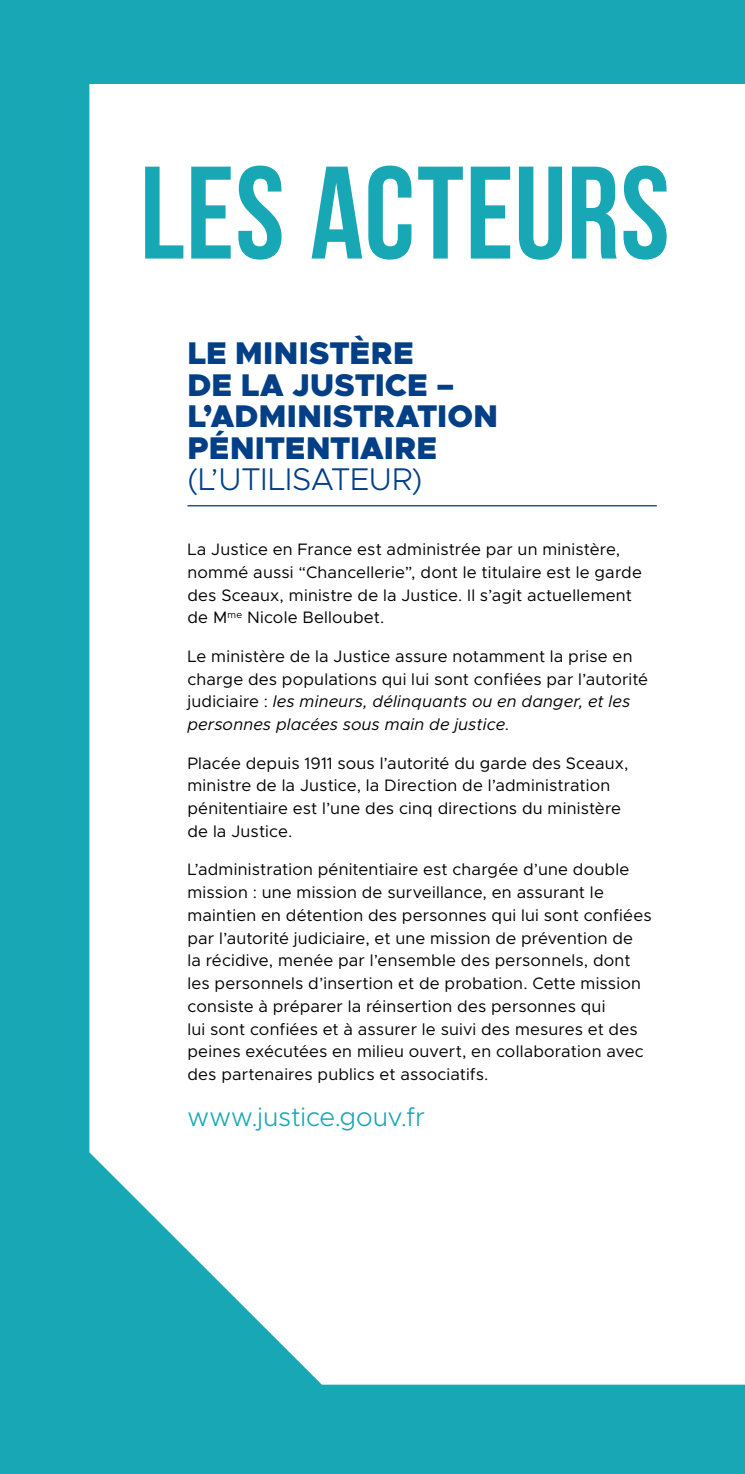
<style>
.page{position:relative;width:745px;height:1474px;background:#fff}
.page>*{position:absolute;margin:0;border:0;box-sizing:border-box;transform-origin:0 0}
.t1{font:700 131.25px "Bebas Neue";letter-spacing:.01em;color:#18a7b5}
.t2{font:900 31.5px/31.5px "Metropolis";letter-spacing:.005em;color:#023f86}
.t3{font:300 31.5px "Metropolis";letter-spacing:-.015em;color:#023f86}
.t4{font:300 26.25px "Metropolis";color:#18a7b5}
.t5{font:16.62px/22.8px "Metropolis";letter-spacing:.01em;color:#000}
.s1{font-style:italic}
</style>
<div class="page">
<div style="left:0;top:0;width:744px;height:1473px;background:#18a7b5"></div>
<div style="left:89px;top:84px;width:655px;height:1300px;background:#fff"></div>
<hr style="left:187px;top:505px;width:469px;height:1px;background:#023f86">
<h1 class="t1" style="left:140px;top:141px;width:531px">LES ACTEURS</h1>
<h2 class="t2" style="left:187px;top:337px;width:312px">LE MINISTÈRE<br>DE LA JUSTICE –<br>L’ADMINISTRATION<br>PÉNITENTIAIRE</h2>
<h2 class="t3" style="left:187px;top:460px;width:236px">(L’UTILISATEUR)</h2>
<p class="t5" style="left:187px;top:538px;width:455px">La Justice en France est administrée par un ministère, nommé aussi “Chancellerie”, dont le titulaire est le garde des Sceaux, ministre de la Justice. Il s’agit actuellement de M<sup>me</sup> Nicole Belloubet.</p>
<p class="t5" style="left:187px;top:644px;width:462px">Le ministère de la Justice assure notamment la prise en charge des populations qui lui sont confiées par l’autorité judiciaire : <span class="s1">les mineurs, délinquants ou en danger, et les personnes placées sous main de justice</span>.</p>
<p class="t5" style="left:187px;top:751px;width:442px">Placée depuis 1911 sous l’autorité du garde des Sceaux, ministre de la Justice, la Direction de l’administration pénitentiaire est l’une des cinq directions du ministère de la Justice.</p>
<p class="t5" style="left:187px;top:858px;width:465px">L’administration pénitentiaire est chargée d’une double mission : une mission de surveillance, en assurant le maintien en détention des personnes qui lui sont confiées par l’autorité judiciaire, et une mission de prévention de<br>la récidive, menée par l’ensemble des personnels, dont les personnels d’insertion et de probation. Cette mission consiste à préparer la réinsertion des personnes qui<br>lui sont confiées et à assurer le suivi des mesures et des peines exécutées en milieu ouvert, en collaboration avec des partenaires publics et associatifs.</p>
<h3 class="t4" style="left:187px;top:1100px;width:239px">www.justice.gouv.fr</h3>
</div>
